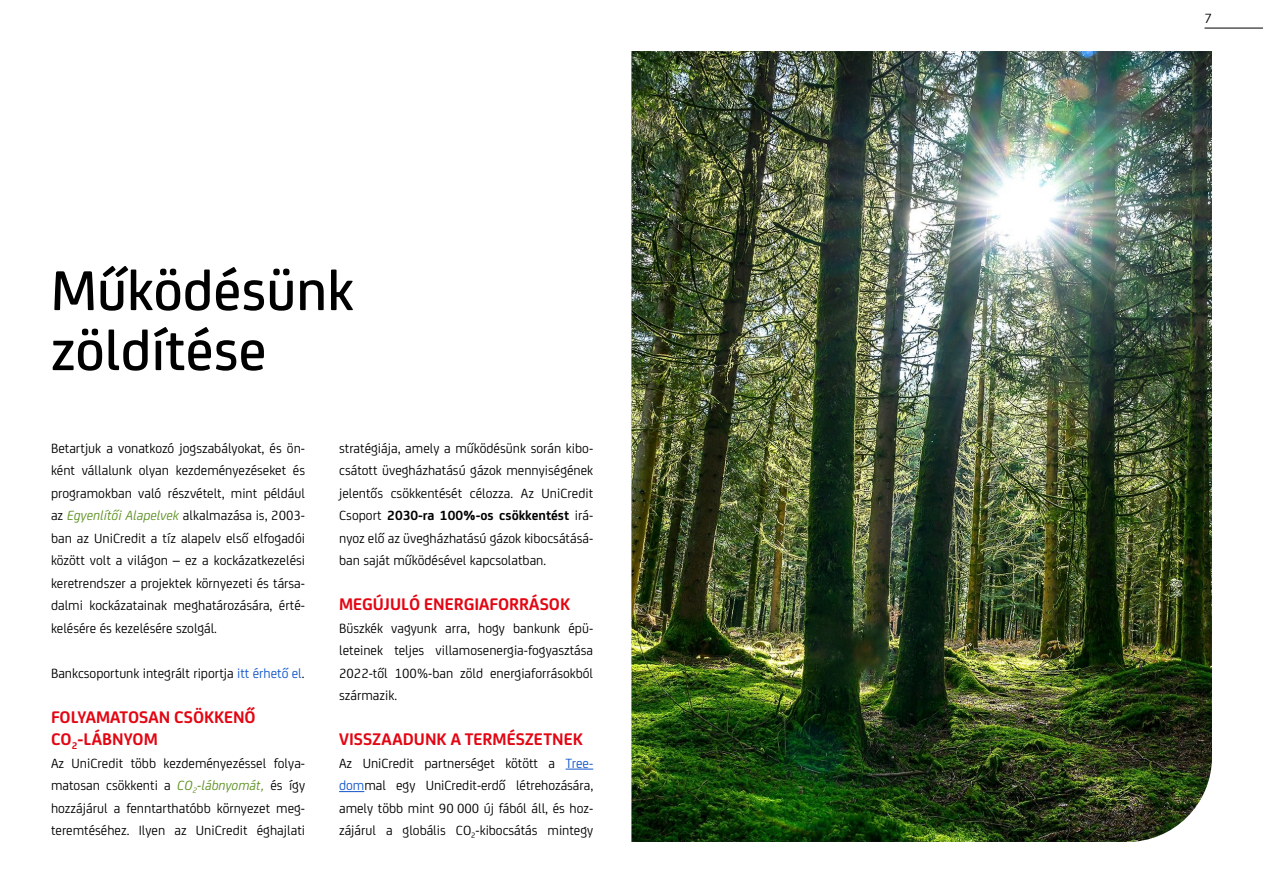
<style>
.page{position:relative;width:1263px;height:893px;background:#fff}
.page>*{position:absolute;margin:0;border:0;box-sizing:border-box;transform-origin:0 0}
.Sz_kiem1{font:500 60px/60px "Uni Credit";color:#000}
.Sz_Piros{font:700 18px/22.5px "Uni Credit";color:#e30613}
.t1{font:14.25px/22.5px "Uni Credit";color:#000;text-align:justify}
.s1{font-style:italic;color:#5d9021}
.s2{color:#15c}
.s3{font-weight:700}
</style>
<div class="page">
<hr style="left:1204px;top:28px;width:59px;height:1px;background:#000">
<svg style="left:566px;top:769px;width:27px;height:1px"></svg>
<svg style="left:339px;top:791px;width:25px;height:1px"></svg>
<img style="left:631px;top:51px;width:581px;height:791px">
<p class="Sz_kiem1" style="left:51px;top:256px;width:304px">Működésünk zöldítése</p>
<p class="t1" style="left:51px;top:436px;width:256px">Betartjuk a vonatkozó jogszabályokat, és ön&shy;ként vállalunk olyan kezdeményezéseket és programokban való részvételt, mint például az <span class="s1">Egyenlítői Alapelvek</span> alkalmazása is, 2003- ban az UniCredit a tíz alapelv első elfogadói között volt a világon – ez a kockázatkezelési keretrendszer a projektek környezeti és társa&shy;dalmi kockázatainak meghatározására, érté&shy;kelésére és kezelésére szolgál.</p>
<p class="t1" style="left:51px;top:661px;width:255px">Bankcsoportunk integrált riportja <span class="s2">itt érhető el</span>.</p>
<p class="Sz_Piros" style="left:51px;top:704px;width:206px">FOLYAMATOSAN CSÖKKENŐ<br>CO<sub>2</sub>-LÁBNYOM</p>
<p class="t1" style="left:51px;top:751px;width:256px">Az UniCredit több kezdeményezéssel folya&shy;matosan csökkenti a <span class="s1">CO</span><sub>2</sub><span class="s1">-lábnyomát,</span> és így hozzájárul a fenntarthatóbb környezet meg&shy;teremtéséhez. Ilyen az UniCredit éghajlati</p>
<p class="t1" style="left:339px;top:436px;width:256px">stratégiája, amely a működésünk során kibo&shy;csátott üvegházhatású gázok mennyiségének jelentős csökkentését célozza. Az UniCredit Csoport <span class="s3">2030-ra 100%-os csökkentést</span> irá&shy;nyoz elő az üvegházhatású gázok kibocsátásá&shy;ban saját működésével kapcsolatban.</p>
<p class="Sz_Piros" style="left:339px;top:592px;width:232px">MEGÚJULÓ ENERGIAFORRÁSOK</p>
<p class="t1" style="left:339px;top:616px;width:256px">Büszkék vagyunk arra, hogy bankunk épü&shy;leteinek teljes villamosenergia-fogyasztása 2022-től 100%-ban zöld energiaforrásokból származik.</p>
<p class="Sz_Piros" style="left:339px;top:727px;width:245px">VISSZAADUNK A TERMÉSZETNEK</p>
<p class="t1" style="left:339px;top:751px;width:256px">Az UniCredit partnerséget kötött a <span class="s2">Tree&shy;dom</span>mal egy UniCredit-erdő létrehozására, amely több mint 90 000 új fából áll, és hoz&shy;zájárul a globális CO<sub>2</sub>-kibocsátás mintegy</p>
<p class="t1" style="left:1204px;top:7px;width:9px">7</p>
</div>
